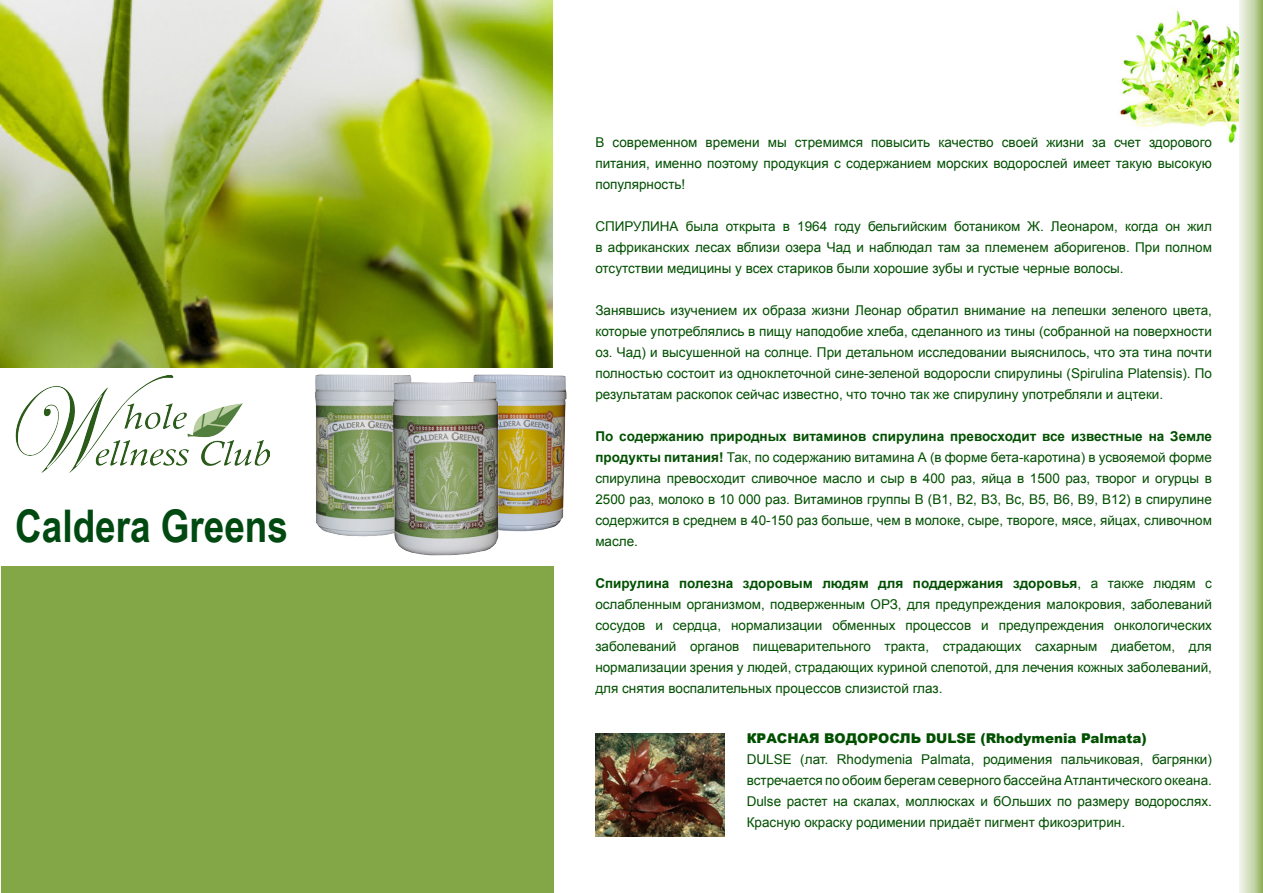
<style>
.page{position:relative;width:1263px;height:893px;background:#fff}
.page>*{position:absolute;margin:0;border:0;box-sizing:border-box;transform-origin:0 0}
.t1{font:700 45px "Arial Narrow";color:#004911}
.t2{font:13.5px/21px "Arial";color:#005000;text-align:justify}
.t3{font:900 13.5px "Arial";color:#005000}
.s1{font-weight:700}
</style>
<div class="page">
<img style="left:1118px;top:10px;width:121px;height:133px">
<img style="left:0;top:0;width:553px;height:367px">
<div style="left:1px;top:566px;width:553px;height:327px;background:#83a747"></div>
<img style="left:1239px;top:0;width:24px;height:893px">
<img style="left:15px;top:376px;width:254px;height:97px">
<img style="left:473px;top:375px;width:94px;height:157px">
<img style="left:315px;top:375px;width:96px;height:162px">
<img style="left:392px;top:382px;width:107px;height:173px">
<img style="left:595px;top:733px;width:130px;height:103px">
<p class="t1" style="left:15px;top:492px;width:274px">Caldera Greens</p>
<p class="t2" style="left:595px;top:132px;width:618px">В современном времени мы стремимся повысить качество своей жизни за счет здорового питания, именно поэтому продукция с содержанием морских водорослей имеет такую высокую популярность!</p>
<p class="t2" style="left:595px;top:216px;width:618px">СПИРУЛИНА была открыта в 1964 году бельгийским ботаником Ж. Леонаром, когда он жил в африканских лесах вблизи озера Чад и наблюдал там за племенем аборигенов. При полном отсутствии медицины у всех стариков были хорошие зубы и густые черные волосы.</p>
<p class="t2" style="left:595px;top:300px;width:618px">Занявшись изучением их образа жизни Леонар обратил внимание на лепешки зеленого цвета, которые употреблялись в пищу наподобие хлеба, сделанного из тины (собранной на поверхности оз. Чад) и высушенной на солнце. При детальном исследовании выяснилось, что эта тина почти полностью состоит из одноклеточной сине-зеленой водоросли спирулины (Spirulina Platensis). По результатам раскопок сейчас известно, что точно так же спирулину употребляли и ацтеки.</p>
<p class="t2" style="left:595px;top:426px;width:618px"><span class="s1">По содержанию природных витаминов спирулина превосходит все известные на Земле продукты питания!</span> Так, по содержанию витамина А (в форме бета-каротина) в усвояемой форме спирулина превосходит сливочное масло и сыр в 400 раз, яйца в 1500 раз, творог и огурцы в 2500 раз, молоко в 10 000 раз. Витаминов группы В (В1, B2, В3, Вc, B5, В6, В9, В12) в спирулине содержится в среднем в 40-150 раз больше, чем в молоке, сыре, твороге, мясе, яйцах, сливочном масле.</p>
<p class="t2" style="left:595px;top:573px;width:618px"><span class="s1">Спирулина полезна здоровым людям для поддержания здоровья</span>, а также людям с ослабленным организмом, подверженным ОРЗ, для предупреждения малокровия, заболеваний сосудов и сердца, нормализации обменных процессов и предупреждения онкологических заболеваний органов пищеварительного тракта, страдающих сахарным диабетом, для нормализации зрения у людей, страдающих куриной слепотой, для лечения кожных заболеваний, для снятия воспалительных процессов слизистой глаз.</p>
<p class="t3" style="left:747px;top:728px;width:401px">КРАСНАЯ ВОДОРОСЛЬ DULSE (Rhodymenia Palmata)</p>
<p class="t2" style="left:747px;top:749px;width:467px">DULSE (лат. Rhodymenia Palmata, родимения пальчиковая, багрянки) встречается по обоим берегам северного бассейна Атлантического океана.<br>Dulse растет на скалах, моллюсках и бOльших по размеру водорослях.<br>Красную окраску родимении придаёт пигмент фикоэритрин.</p>
</div>
